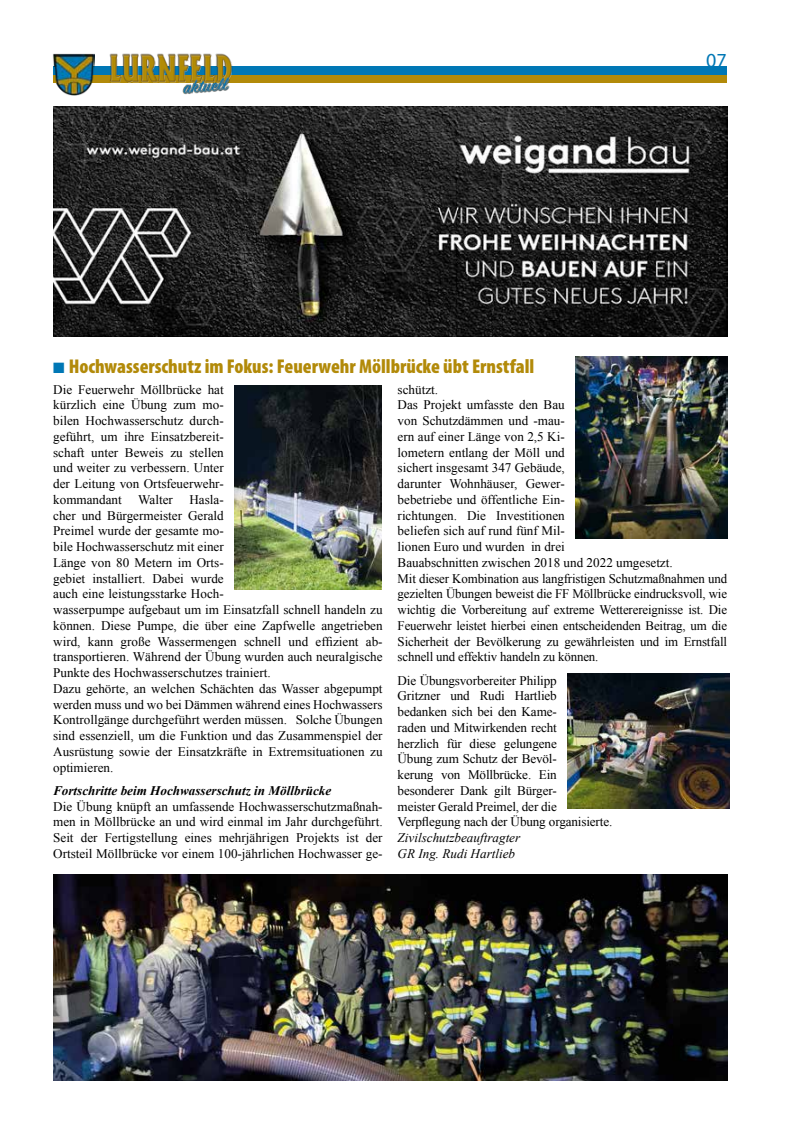
<style>
.page{position:relative;width:798px;height:1134px;background:#fff}
.page>*{position:absolute;margin:0;border:0;box-sizing:border-box;transform-origin:0 0}
.t1{font:900 condensed 20px "Myriad Pro";color:#b28a09}
.t2{font:20px "Myriad Pro";color:#0077b5}
.t3{font:13.12px/15.8px "Times New Roman";color:#000}
.t4{font:italic 700 13.12px "Times New Roman";color:#000}
.t5{font:italic 13.12px/15.8px "Times New Roman";color:#000}
.s1{color:#0077b5}
</style>
<div class="page">
<div style="left:53px;top:74px;width:673px;height:7px;background:#b28a09"></div>
<div style="left:53px;top:67px;width:673px;height:7px;background:#0077b5"></div>
<img style="left:108px;top:53px;width:115px;height:14px">
<div style="left:53px;top:76px;width:673px;height:7px;background:#b28a09"></div>
<div style="left:53px;top:68px;width:673px;height:7px;background:#0077b5"></div>
<img style="left:53px;top:54px;width:42px;height:41px">
<img style="left:109px;top:54px;width:124px;height:41px">
<img style="left:234px;top:385px;width:147px;height:204px">
<img style="left:575px;top:357px;width:152px;height:182px">
<img style="left:567px;top:673px;width:161px;height:135px">
<img style="left:53px;top:874px;width:673px;height:207px">
<img style="left:53px;top:106px;width:673px;height:231px">
<h1 class="t2" style="left:706px;top:48px;width:22px">07</h1>
<h1 class="t1" style="left:53px;top:353px;width:482px"><span class="s1">■</span> Hochwasserschutz im Fokus: Feuerwehr Möllbrücke übt Ernstfall</h1>
<p class="t3" style="left:53px;top:381px;width:172px;text-align:justify">Die Feuerwehr Möllbrücke hat kürzlich eine Übung zum mo&shy;bilen Hochwasserschutz durch&shy;geführt, um ihre Einsatzbereit&shy;schaft unter Beweis zu stellen und weiter zu verbessern. Unter der Leitung von Ortsfeuerwehr&shy;kommandant Walter</p>
<p class="t3" style="left:397px;top:381px;width:331px">schützt.<br>Das Projekt umfasste den Bau<br>von Schutzdämmen und -mau-<br>ern auf einer Länge von 2,5 Ki-<br>lometern entlang der Möll und<br>sichert insgesamt 347 Gebäude,<br>darunter Wohnhäuser, Gewer-<br>bebetriebe und öffentliche Ein-<br>richtungen. Die Investitionen<br>beliefen sich auf rund fünf Mil-<br>lionen Euro und wurden in drei<br>Bauabschnitten zwischen 2018 und 2022 umgesetzt.<br>Mit dieser Kombination aus langfristigen Schutzmaßnahmen und gezielten Übungen beweist die FF Möllbrücke eindrucksvoll, wie wichtig die Vorbereitung auf extreme Wetterereignisse ist. Die Feuerwehr leistet hierbei einen entscheidenden Beitrag, um die Sicherheit der Bevölkerung zu gewährleisten und im Ernstfall schnell und effektiv handeln zu können.</p>
<p class="t3" style="left:397px;top:672px;width:216px">Die Übungsvorbereiter Philipp<br>Gritzner und Rudi Hartlieb<br>bedanken sich bei den Kame-<br>raden und Mitwirkenden recht<br>herzlich für diese gelungene<br>Übung zum Schutz der Bevöl-<br>kerung von Möllbrücke. Ein besonderer Dank gilt Bürger-<br>meister Gerald Preimel, der die<br>Verpflegung nach der Übung organisierte.</p>
<p class="t5" style="left:397px;top:830px;width:124px">Zivilschutzbeauftragter<br>GR Ing. Rudi Hartlieb</p>
<p class="t3" style="left:53px;top:491px;width:331px;text-indent:136px">Hasla-<br>cher und Bürgermeister Gerald<br>Preimel wurde der gesamte mo-<br>bile Hochwasserschutz mit einer<br>Länge von 80 Metern im Orts-<br>gebiet installiert. Dabei wurde<br>auch eine leistungsstarke Hoch-<br>wasserpumpe aufgebaut um im Einsatzfall schnell handeln zu können. Diese Pumpe, die über eine Zapfwelle angetrieben wird, kann große Wassermengen schnell und effizient ab&shy;transportieren. Während der Übung wurden auch neuralgische Punkte des Hochwasserschutzes trainiert.<br>Dazu gehörte, an welchen Schächten das Wasser abgepumpt werden muss und wo bei Dämmen während eines Hochwassers Kontrollgänge durchgeführt werden müssen. Solche Übungen sind essenziell, um die Funktion und das Zusammenspiel der Ausrüstung sowie der Einsatzkräfte in Extremsituationen zu optimieren.</p>
<p class="t4" style="left:53px;top:781px;width:279px">Fortschritte beim Hochwasserschutz in Möllbrücke</p>
<p class="t3" style="left:53px;top:798px;width:331px;text-align:justify">Die Übung knüpft an umfassende Hochwasserschutzmaßnah&shy;men in Möllbrücke an und wird einmal im Jahr durchgeführt.<br>Seit der Fertigstellung eines mehrjährigen Projekts ist der Ortsteil Möllbrücke vor einem 100-jährlichen Hochwasser ge-</p>
</div>
